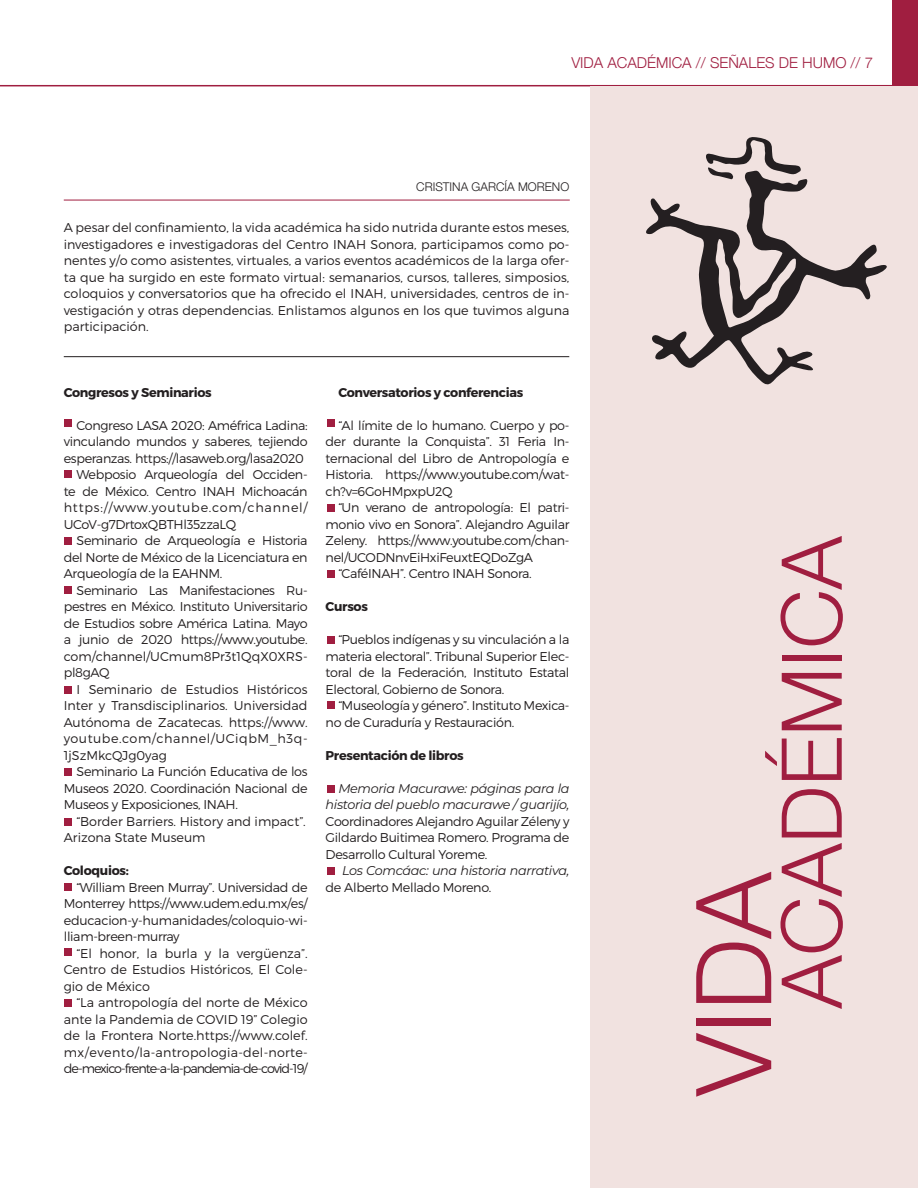
<style>
.page{position:relative;width:918px;height:1188px;background:#fff}
.page>*{position:absolute;margin:0;border:0;box-sizing:border-box;transform-origin:0 0}
.Título{font:300 105px "Helvetica Neue";color:#a01e40}
.Título-2{font:300 84px "Helvetica Neue";color:#a01e40}
.t1{font:300 15px "Helvetica Neue";color:#a01e40}
.Texto{font:300 12.75px/16.5px "Montserrat";letter-spacing:-.025em;color:#231f20;text-align:justify}
.Texto-2{font:700 12.75px "Montserrat";letter-spacing:-.025em;color:#231f20}
.Texto-3{font:italic 12.75px/16.5px "Montserrat";letter-spacing:-.025em;color:#231f20}
.Texto-4{font:300 12.75px/16.5px "Montserrat";color:#231f20}
.Autor{font:300 12px "Helvetica Neue";color:#231f20}
.s1{font-weight:400;font-style:italic}
.s2{font-weight:300;font-style:normal}
</style>
<div class="page">
<div style="left:892px;top:0;width:26px;height:86px;background:#a01e40"></div>
<hr style="left:0;top:85px;width:918px;height:1px;background:#a01e40">
<div style="left:591px;top:86px;width:327px;height:1102px;background:#f1e2e0"></div>
<hr style="left:64px;top:200px;width:506px;height:1px;background:#a01e40">
<svg style="left:706px;top:137px;width:95px;height:33px"></svg>
<svg style="left:646px;top:170px;width:241px;height:215px"></svg>
<hr style="left:64px;top:356px;width:505px;height:1px;background:#231f20">
<div style="left:64px;top:420px;width:8px;height:7px;background:#a01e40"></div>
<div style="left:327px;top:420px;width:8px;height:7px;background:#a01e40"></div>
<div style="left:327px;top:504px;width:8px;height:8px;background:#a01e40"></div>
<div style="left:327px;top:571px;width:8px;height:7px;background:#a01e40"></div>
<div style="left:327px;top:636px;width:8px;height:8px;background:#a01e40"></div>
<div style="left:327px;top:701px;width:8px;height:8px;background:#a01e40"></div>
<div style="left:327px;top:785px;width:8px;height:8px;background:#a01e40"></div>
<div style="left:327px;top:867px;width:8px;height:8px;background:#a01e40"></div>
<div style="left:64px;top:471px;width:8px;height:7px;background:#a01e40"></div>
<div style="left:64px;top:537px;width:8px;height:8px;background:#a01e40"></div>
<div style="left:64px;top:586px;width:8px;height:8px;background:#a01e40"></div>
<div style="left:64px;top:686px;width:8px;height:7px;background:#a01e40"></div>
<div style="left:64px;top:768px;width:8px;height:8px;background:#a01e40"></div>
<div style="left:64px;top:819px;width:8px;height:7px;background:#a01e40"></div>
<div style="left:64px;top:884px;width:8px;height:7px;background:#a01e40"></div>
<div style="left:64px;top:949px;width:8px;height:7px;background:#a01e40"></div>
<div style="left:64px;top:999px;width:8px;height:8px;background:#a01e40"></div>
<p class="t1" style="left:571px;top:50px;width:303px">VIDA ACADÉMICA // SEÑALES DE HUMO // 7</p>
<p class="Autor" style="left:416px;top:177px;width:155px">CRISTINA GARCÍA MORENO</p>
<p class="Texto" style="left:64px;top:219px;width:507px">A pesar del confinamiento, la vida académica ha sido nutrida durante estos meses, investigadores e investigadoras del Centro INAH Sonora, participamos como po&shy;nentes y/o como asistentes, virtuales, a varios eventos académicos de la larga ofer&shy;ta que ha surgido en este formato virtual: semanarios, cursos, talleres, simposios, coloquios y conversatorios que ha ofrecido el INAH, universidades, centros de in&shy;vestigación y otras dependencias. Enlistamos algunos en los que tuvimos alguna participación.</p>
<p class="Texto-2" style="left:64px;top:384px;width:149px">Congresos y Seminarios</p>
<p class="Texto" style="left:64px;top:417px;width:245px;text-indent:13px">Congreso LASA 2020: Améfrica Ladina: vinculando mundos y saberes, tejiendo esperanzas. https://lasaweb.org/lasa2020</p>
<p class="Texto" style="left:64px;top:466px;width:245px;text-indent:13px">Webposio Arqueología del Occiden&shy;te de México. Centro INAH Michoacán https://www.youtube.com/channel/ UCoV-g7DrtoxQBTHl35zzaLQ</p>
<p class="Texto" style="left:64px;top:532px;width:245px;text-indent:13px">Seminario de Arqueología e Historia del Norte de México de la Licenciatura en Arqueología de la EAHNM.</p>
<p class="Texto" style="left:64px;top:582px;width:245px;text-indent:13px">Seminario Las Manifestaciones Ru&shy;pestres en México. Instituto Universitario de Estudios sobre América Latina. Mayo a junio de 2020 https://www.youtube. com/channel/UCmum8Pr3t1QqX0XRS&shy;pl8gAQ</p>
<p class="Texto" style="left:64px;top:681px;width:245px;text-indent:13px">I Seminario de Estudios Históricos Inter y Transdisciplinarios. Universidad Autónoma de Zacatecas. https://www. youtube.com/channel/UCiqbM_h3q-1jSzMkcQJg0yag</p>
<p class="Texto" style="left:64px;top:763px;width:245px;text-indent:13px">Seminario La Función Educativa de los Museos 2020. Coordinación Nacional de Museos y Exposiciones, INAH.</p>
<p class="Texto-4" style="left:64px;top:813px;width:244px;text-indent:13px">“Border Barriers. History and impact”.<br>Arizona State Museum</p>
<p class="Texto-2" style="left:64px;top:863px;width:67px">Coloquios:</p>
<p class="Texto" style="left:64px;top:879px;width:245px;text-indent:13px">“William Breen Murray”. Universidad de Monterrey https://www.udem.edu.mx/es/ educacion-y-humanidades/coloquio-wi&shy;lliam-breen-murray</p>
<p class="Texto" style="left:64px;top:945px;width:245px;text-indent:13px">“El honor, la burla y la vergüenza”.<br>Centro de Estudios Históricos, El Cole&shy;gio de México</p>
<p class="Texto" style="left:64px;top:994px;width:245px;text-indent:13px">“La antropología del norte de México ante la Pandemia de COVID 19” Colegio de la Frontera Norte.https://www.colef. mx/evento/la-antropologia-del-norte&shy;de-mexico-frente-a-la-pandemia-de-covid-19/</p>
<p class="Texto-2" style="left:338px;top:384px;width:186px">Conversatorios y conferencias</p>
<p class="Texto" style="left:326px;top:417px;width:245px;text-indent:13px">“Al límite de lo humano. Cuerpo y po&shy;der durante la Conquista”. 31 Feria In&shy;ternacional del Libro de Antropología e Historia. https://www.youtube.com/wat&shy;ch?v=6GoHMpxpU2Q</p>
<p class="Texto" style="left:326px;top:499px;width:245px;text-indent:13px">“Un verano de antropología: El patri&shy;monio vivo en Sonora”. Alejandro Aguilar Zeleny. https://www.youtube.com/chan&shy;nel/UCODNnvEiHxiFeuxtEQDoZgA</p>
<p class="Texto" style="left:338px;top:565px;width:195px">“CaféINAH”. Centro INAH Sonora.</p>
<p class="Texto-2" style="left:326px;top:599px;width:44px">Cursos</p>
<p class="Texto" style="left:326px;top:631px;width:245px;text-indent:13px">“Pueblos indígenas y su vinculación a la materia electoral”. Tribunal Superior Elec&shy;toral de la Federación, Instituto Estatal Electoral, Gobierno de Sonora.</p>
<p class="Texto" style="left:326px;top:697px;width:245px;text-indent:13px">“Museología y género”. Instituto Mexica&shy;no de Curaduría y Restauración.</p>
<p class="Texto-2" style="left:326px;top:747px;width:140px">Presentación de libros</p>
<p class="Texto" style="left:326px;top:780px;width:245px;text-indent:13px"><span class="s1">Memoria Macurawe: páginas para la historia del pueblo macurawe / guarijío, </span>Coordinadores Alejandro Aguilar Zéleny y Gildardo Buitimea Romero. Programa de Desarrollo Cultural Yoreme.</p>
<p class="Texto-3" style="left:326px;top:862px;width:245px;text-indent:16px">Los Comcáac: una historia narrativa, <span class="s2">de Alberto Mellado Moreno.</span></p>
<p class="Título-2" style="left:744px;top:1009px;width:475px;rotate:-90deg">ACADÉMICA</p>
<p class="Título" style="left:649px;top:1096px;width:226px;rotate:-90deg">VIDA</p>
</div>
